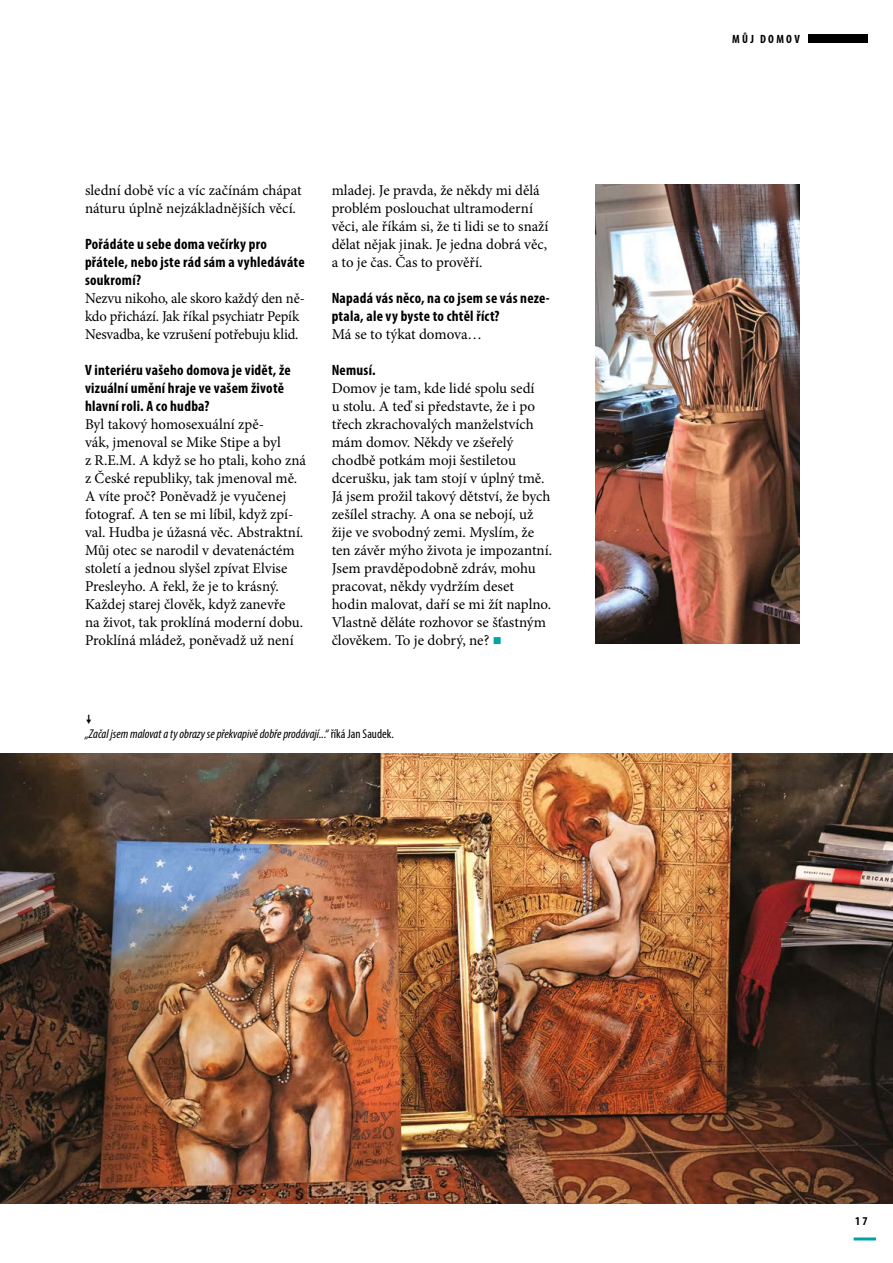
<style>
.page{position:relative;width:893px;height:1263px;background:#fff}
.page>*{position:absolute;margin:0;border:0;box-sizing:border-box;transform-origin:0 0}
.t1{font:15px/18px "Minion Pro";letter-spacing:-.005em;color:#000}
.t2{font:700 condensed 15px/18px "Myriad Pro";letter-spacing:.015em;color:#000}
.t3{font:italic condensed 12.75px "Myriad Pro";color:#000}
.t4{font:700 condensed 12px "Myriad Pro";letter-spacing:.19em;color:#000}
.s1{color:#00a3a6}
.s2{font-style:normal}
</style>
<div class="page">
<div style="left:808px;top:35px;width:59px;height:8px;background:#000"></div>
<hr style="left:854px;top:1237px;width:22px;height:3px;background:#00a3a6">
<img style="left:0;top:753px;width:893px;height:450px">
<img style="left:595px;top:185px;width:204px;height:459px">
<p class="t1" style="left:85px;top:181px;width:218px">slední době víc a víc začínám chápat náturu úplně nejzákladnějších věcí.</p>
<p class="t2" style="left:85px;top:235px;width:221px">Pořádáte u sebe doma večírky pro přátele, nebo jste rád sám a vyhledáváte soukromí?</p>
<p class="t1" style="left:85px;top:289px;width:221px">Nezvu nikoho, ale skoro každý den ně&shy;kdo přichází. Jak říkal psychiatr Pepík<br>Nesvadba, ke vzrušení potřebuju klid.</p>
<p class="t2" style="left:85px;top:361px;width:207px">V interiéru vašeho domova je vidět, že vizuální umění hraje ve vašem životě hlavní roli. A co hudba?</p>
<p class="t1" style="left:85px;top:415px;width:222px">Byl takový homosexuální zpě-<br>vák, jmenoval se Mike Stipe a byl<br>z R.E.M. A když se ho ptali, koho zná z České republiky, tak jmenoval mě.<br>A víte proč? Poněvadž je vyučenej fotograf. A ten se mi líbil, když zpí&shy;val. Hudba je úžasná věc. Abstraktní.<br>Můj otec se narodil v devatenáctém století a jednou slyšel zpívat Elvise Presleyho. A řekl, že je to krásný.<br>Každej starej člověk, když zanevře<br>na život, tak proklíná moderní dobu.<br>Proklíná mládež, poněvadž už není</p>
<p class="t1" style="left:332px;top:181px;width:218px">mladej. Je pravda, že někdy mi dělá problém poslouchat ultramoderní věci, ale říkám si, že ti lidi se to snaží dělat nějak jinak. Je jedna dobrá věc, a to je čas. Čas to prověří.</p>
<p class="t2" style="left:332px;top:289px;width:220px">Napadá vás něco, na co jsem se vás neze&shy;ptala, ale vy byste to chtěl říct?</p>
<p class="t1" style="left:332px;top:325px;width:152px">Má se to týkat domova…</p>
<p class="t2" style="left:332px;top:361px;width:46px">Nemusí.</p>
<p class="t1" style="left:332px;top:379px;width:222px">Domov je tam, kde lidé spolu sedí<br>u stolu. A teď si představte, že i po třech zkrachovalých manželstvích mám domov. Někdy ve zšeřelý chodbě potkám moji šestiletou dcerušku, jak tam stojí v úplný tmě.<br>Já jsem prožil takový dětství, že bych zešílel strachy. A ona se nebojí, už žije ve svobodný zemi. Myslím, že ten závěr mýho života je impozantní.<br>Jsem pravděpodobně zdráv, mohu pracovat, někdy vydržím deset hodin malovat, daří se mi žít naplno.<br>Vlastně děláte rozhovor se šťastným člověkem. To je dobrý, ne? <span class="s1">■</span></p>
<p class="t3" style="left:85px;top:726px;width:310px">„Začal jsem malovat a ty obrazy se překvapivě dobře prodávají...“ <span class="s2">říká Jan Saudek.</span></p>
<p class="t4" style="left:732px;top:32px;width:69px">MŮJ DOMOV</p>
<p class="t4" style="left:855px;top:1214px;width:14px">17</p>
</div>
